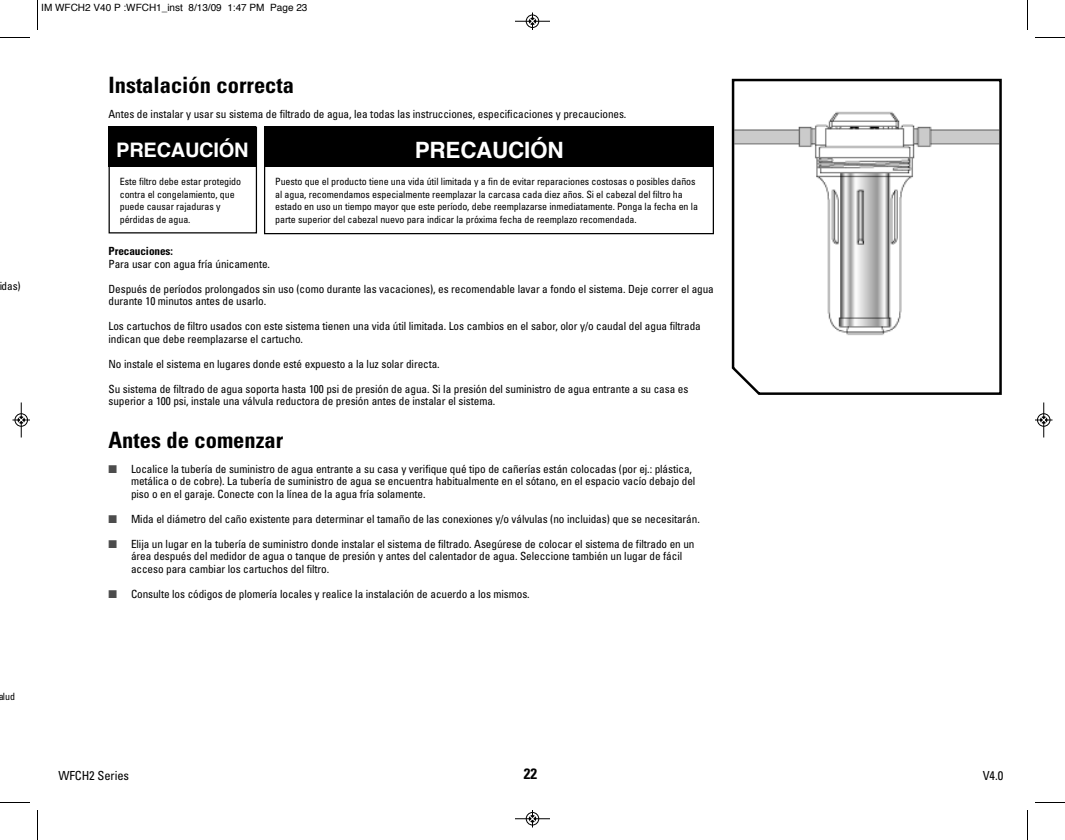
<style>
.page{position:relative;width:1065px;height:840px;background:#fff}
.page>*{position:absolute;margin:0;border:0;box-sizing:border-box;transform-origin:0 0}
.t1{font:700 condensed 22.5px "Univers";color:#000}
.t2{font:700 22.5px "Helvetica";letter-spacing:-.01em;color:#fff}
.t3{font:700 20px "Helvetica";letter-spacing:-.01em;color:#fff}
.t4{font:700 condensed 15px "Univers";color:#000}
.t5{font:condensed 12.5px "Univers";letter-spacing:-.01em;color:#000}
.t6{font:condensed 11.25px/12.5px "Univers";letter-spacing:-.01em;color:#000}
.t7{font:700 condensed 11.25px "Univers";letter-spacing:-.01em;color:#000}
.t8{font:condensed 10px/12.5px "Univers";letter-spacing:-.01em;color:#000}
.t9{font:10px "Helvetica";color:#000}
.s1{color:#4c4c4c}
</style>
<div class="page">
<svg style="left:732px;top:79px;width:270px;height:316px"></svg>
<div style="left:109px;top:127px;width:148px;height:106px;border:1px solid #000"></div>
<div style="left:109px;top:127px;width:147px;height:40px;background:#000"></div>
<div style="left:264px;top:127px;width:450px;height:107px;border:1px solid #000"></div>
<div style="left:265px;top:127px;width:449px;height:40px;background:#000"></div>
<hr style="left:37px;top:0;width:1px;height:30px;background:#000">
<hr style="left:0;top:37px;width:30px;height:1px;background:#000">
<hr style="left:1027px;top:0;width:1px;height:30px;background:#000">
<hr style="left:1035px;top:37px;width:30px;height:1px;background:#000">
<hr style="left:37px;top:810px;width:1px;height:30px;background:#000">
<hr style="left:0;top:802px;width:30px;height:1px;background:#000">
<hr style="left:1027px;top:810px;width:1px;height:30px;background:#000">
<hr style="left:1035px;top:802px;width:30px;height:1px;background:#000">
<hr style="left:515px;top:21px;width:35px;height:1px;background:#000">
<div style="left:526px;top:15px;width:13px;height:13px;border:1px solid #000;border-radius:50%"></div>
<svg style="left:529px;top:12px;width:7px;height:18px"></svg>
<hr style="left:515px;top:819px;width:35px;height:1px;background:#000">
<div style="left:526px;top:812px;width:13px;height:13px;border:1px solid #000;border-radius:50%"></div>
<svg style="left:529px;top:810px;width:7px;height:18px"></svg>
<div style="left:15px;top:413px;width:13px;height:14px;border:1px solid #fff;border-radius:50%"></div>
<hr style="left:21px;top:402px;width:1px;height:36px;background:#000">
<div style="left:15px;top:414px;width:13px;height:12px;border:1px solid #000;border-radius:50%"></div>
<svg style="left:12px;top:417px;width:18px;height:6px"></svg>
<div style="left:1037px;top:413px;width:13px;height:14px;border:1px solid #fff;border-radius:50%"></div>
<hr style="left:1044px;top:402px;width:1px;height:36px;background:#000">
<div style="left:1037px;top:414px;width:13px;height:12px;border:1px solid #000;border-radius:50%"></div>
<svg style="left:1035px;top:417px;width:17px;height:6px"></svg>
<p class="t9" style="left:41px;top:4px;width:268px">IM WFCH2 V40 P :WFCH1_inst 8/13/09 1:47 PM Page 23</p>
<p class="t6" style="left:-1px;top:280px;width:23px">idas)</p>
<h1 class="t1" style="left:109px;top:77px;width:187px">Instalación correcta</h1>
<p class="t6" style="left:109px;top:108px;width:519px">Antes de instalar y usar su sistema de filtrado de agua, lea todas las instrucciones, especificaciones y precauciones.</p>
<h2 class="t3" style="left:116px;top:142px;width:134px">PRECAUCIÓN</h2>
<p class="t8" style="left:120px;top:176px;width:123px">Este filtro debe estar protegido contra el congelamiento, que puede causar rajaduras y pérdidas de agua.</p>
<h1 class="t2" style="left:415px;top:141px;width:150px">PRECAUCIÓN</h1>
<p class="t8" style="left:275px;top:176px;width:424px">Puesto que el producto tiene una vida útil limitada y a fin de evitar reparaciones costosas o posibles daños al agua, recomendamos especialmente reemplazar la carcasa cada diez años. Si el cabezal del filtro ha estado en uso un tiempo mayor que este período, debe reemplazarse inmediatamente. Ponga la fecha en la parte superior del cabezal nuevo para indicar la próxima fecha de reemplazo recomendada.</p>
<p class="t7" style="left:109px;top:247px;width:66px">Precauciones:</p>
<p class="t6" style="left:109px;top:258px;width:163px">Para usar con agua fría únicamente.</p>
<p class="t6" style="left:109px;top:283px;width:607px">Después de períodos prolongados sin uso (como durante las vacaciones), es recomendable lavar a fondo el sistema. Deje correr el agua durante 10 minutos antes de usarlo.</p>
<p class="t6" style="left:109px;top:321px;width:594px">Los cartuchos de filtro usados con este sistema tienen una vida útil limitada. Los cambios en el sabor, olor y/o caudal del agua filtrada indican que debe reemplazarse el cartucho.</p>
<p class="t6" style="left:109px;top:358px;width:333px">No instale el sistema en lugares donde esté expuesto a la luz solar directa.</p>
<p class="t6" style="left:109px;top:383px;width:581px">Su sistema de filtrado de agua soporta hasta 100 psi de presión de agua. Si la presión del suministro de agua entrante a su casa es superior a 100 psi, instale una válvula reductora de presión antes de instalar el sistema.</p>
<h1 class="t1" style="left:109px;top:432px;width:176px">Antes de comenzar</h1>
<p class="t6" style="left:131px;top:463px;width:566px;text-indent:-22px"><span class="s1">■</span> Localice la tubería de suministro de agua entrante a su casa y verifique qué tipo de cañerías están colocadas (por ej.: plástica, metálica o de cobre). La tubería de suministro de agua se encuentra habitualmente en el sótano, en el espacio vacío debajo del piso o en el garaje. Conecte con la línea de la agua fría solamente.</p>
<p class="t6" style="left:109px;top:513px;width:593px"><span class="s1">■</span> Mida el diámetro del caño existente para determinar el tamaño de las conexiones y/o válvulas (no incluidas) que se necesitarán.</p>
<p class="t6" style="left:131px;top:538px;width:565px;text-indent:-22px"><span class="s1">■</span> Elija un lugar en la tubería de suministro donde instalar el sistema de filtrado. Asegúrese de colocar el sistema de filtrado en un área después del medidor de agua o tanque de presión y antes del calentador de agua. Seleccione también un lugar de fácil acceso para cambiar los cartuchos del filtro.</p>
<p class="t6" style="left:109px;top:588px;width:423px"><span class="s1">■</span> Consulte los códigos de plomería locales y realice la instalación de acuerdo a los mismos.</p>
<p class="t8" style="left:-2px;top:691px;width:18px">alud</p>
<p class="t5" style="left:58px;top:771px;width:72px">WFCH2 Series</p>
<h3 class="t4" style="left:524px;top:768px;width:15px">22</h3>
<p class="t5" style="left:983px;top:771px;width:22px">V4.0</p>
</div>
